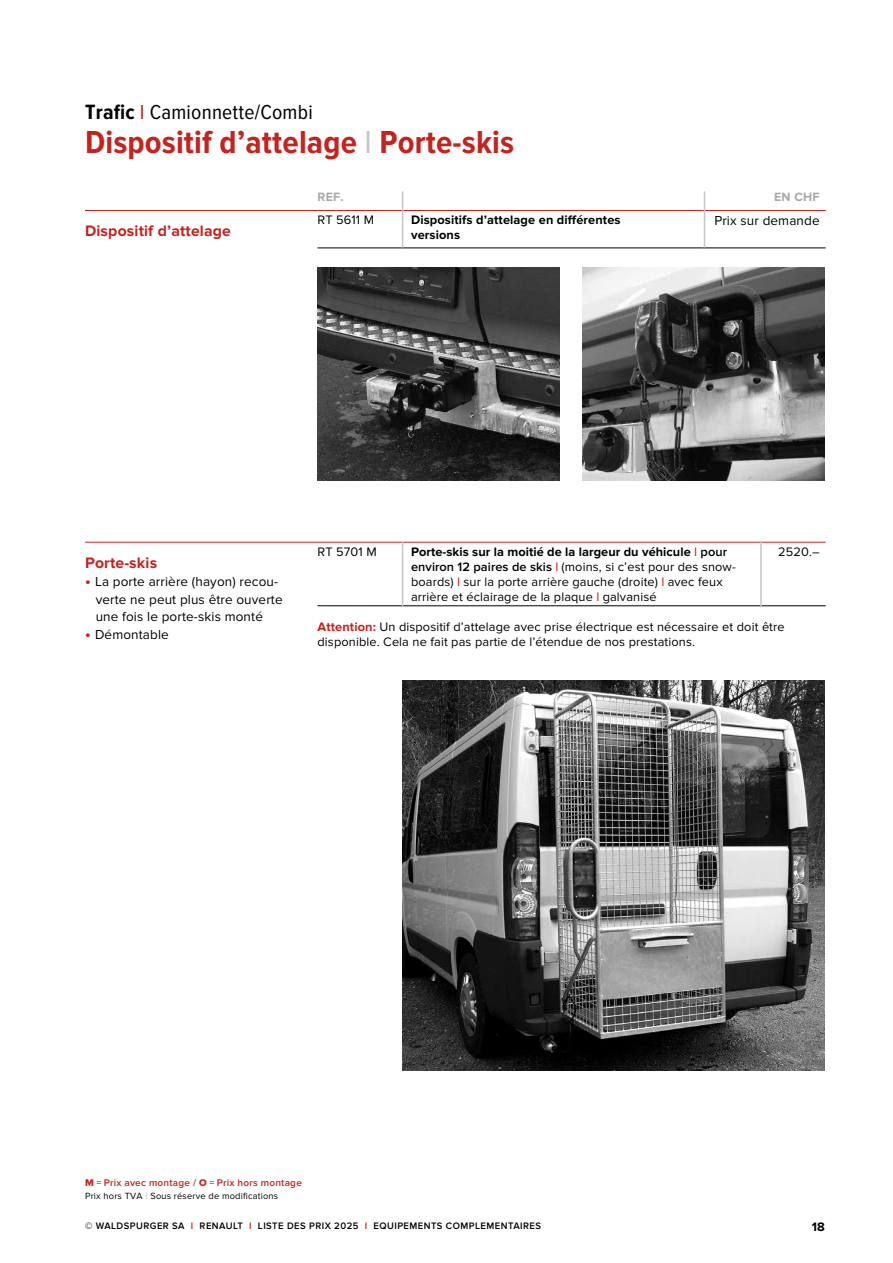
<style>
.page{position:relative;width:893px;height:1263px;background:#fff}
.page>*{position:absolute;margin:0;border:0;box-sizing:border-box;transform-origin:0 0}
.t1{font:700 33px "Proxima Nova Cond";letter-spacing:.005em;color:#c4231e}
.t2{font:21px "Proxima Nova Cond";letter-spacing:.01em;color:#000}
.t3{font:700 15.75px "Proxima Nova";letter-spacing:.01em;color:#c4231e}
.t4{font:13.5px/17.2px "Proxima Nova";letter-spacing:.01em;color:#000}
.t5{font:12.75px/15px "Proxima Nova";letter-spacing:.01em;color:#000}
.t6{font:700 12.75px/15px "Proxima Nova";letter-spacing:.01em;color:#000}
.t7{font:700 12.45px "Proxima Nova";letter-spacing:.02em;color:#a8a8a7}
.t8{font:600 10.05px "Proxima Nova";letter-spacing:.02em;color:#c4231e}
.t9{font:600 9.75px "Proxima Nova";letter-spacing:.05em;color:#000}
.t10{font:9.3px "Proxima Nova";letter-spacing:.02em;color:#000}
.s1{font-weight:700;font-size:21.45px}
.s2{color:#c4231e}
.s3{font-weight:400;color:#c6c6c6}
.s4{font-weight:700}
.s5{font-weight:600}
.s6{font-weight:700;font-size:15.75px;color:#c4231e}
.s7{font-weight:700;color:#c4231e}
.s8{font-family:"Proxima Nova Extrabld";font-weight:400}
.s9{color:#c6c6c6}
</style>
<div class="page">
<hr style="left:317px;top:605px;width:86px;height:1px;background:#000">
<hr style="left:403px;top:605px;width:359px;height:1px;background:#000">
<hr style="left:762px;top:605px;width:64px;height:1px;background:#000">
<hr style="left:85px;top:542px;width:232px;height:1px;background:#c4231e">
<hr style="left:317px;top:542px;width:86px;height:1px;background:#c4231e">
<hr style="left:403px;top:542px;width:359px;height:1px;background:#c4231e">
<hr style="left:762px;top:542px;width:64px;height:1px;background:#c4231e">
<hr style="left:402px;top:542px;width:1px;height:64px;background:#c6c6c6">
<hr style="left:760px;top:542px;width:2px;height:64px;background:#c6c6c6">
<hr style="left:317px;top:248px;width:86px;height:1px;background:#000">
<hr style="left:403px;top:248px;width:299px;height:1px;background:#000">
<hr style="left:702px;top:248px;width:124px;height:1px;background:#000">
<hr style="left:85px;top:210px;width:232px;height:1px;background:#c4231e">
<hr style="left:317px;top:210px;width:86px;height:1px;background:#c4231e">
<hr style="left:403px;top:210px;width:299px;height:1px;background:#c4231e">
<hr style="left:702px;top:210px;width:124px;height:1px;background:#c4231e">
<hr style="left:402px;top:191px;width:1px;height:56px;background:#c6c6c6">
<hr style="left:704px;top:191px;width:1px;height:56px;background:#c6c6c6">
<img style="left:402px;top:680px;width:423px;height:391px">
<img style="left:317px;top:268px;width:243px;height:212px">
<img style="left:583px;top:268px;width:242px;height:212px">
<h2 class="t2" style="left:85px;top:100px;width:229px"><span class="s1">Trafic</span> <span class="s2">I</span> Camionnette/Combi</h2>
<h1 class="t1" style="left:85px;top:124px;width:430px">Dispositif d’attelage <span class="s3">I</span> Porte-skis</h1>
<p class="t3" style="left:85px;top:221px;width:147px">Dispositif d’attelage</p>
<p class="t7" style="left:317px;top:190px;width:28px">REF.</p>
<p class="t7" style="left:774px;top:190px;width:47px">EN CHF</p>
<p class="t5" style="left:317px;top:213px;width:58px">RT 5611 M</p>
<p class="t6" style="left:411px;top:213px;width:211px">Dispositifs d’attelage en différentes versions</p>
<p class="t4" style="left:714px;top:212px;width:107px">Prix sur demande</p>
<p class="t5" style="left:317px;top:544px;width:61px">RT 5701 M</p>
<p class="t5" style="left:411px;top:544px;width:326px"><span class="s4">Porte-skis sur la moitié de la largeur du véhicule</span> <span class="s2">I</span> <span class="s5">pour environ 12 paires de skis</span> <span class="s2">I</span> (moins, si c’est pour des snow&shy;boards) <span class="s2">I</span> sur la porte arrière gauche (droite) <span class="s2">I</span> avec feux arrière et éclairage de la plaque <span class="s2">I</span> galvanisé</p>
<p class="t5" style="left:778px;top:544px;width:43px">2520.–</p>
<p class="t3" style="left:85px;top:554px;width:74px">Porte-skis</p>
<p class="t4" style="left:96px;top:573px;width:188px;text-indent:-11px"><span class="s6">•</span> La porte arrière (hayon) recou&shy;verte ne peut plus être ouverte une fois le porte-skis monté</p>
<p class="t4" style="left:85px;top:626px;width:85px"><span class="s6">•</span> Démontable</p>
<p class="t5" style="left:317px;top:619px;width:469px"><span class="s7">Attention:</span> Un dispositif d’attelage avec prise électrique est nécessaire et doit être disponible. Cela ne fait pas partie de l’étendue de nos prestations.</p>
<p class="t8" style="left:85px;top:1177px;width:218px"><span class="s8">M</span> = Prix avec montage / <span class="s8">O</span> = Prix hors montage</p>
<p class="t10" style="left:85px;top:1190px;width:195px">Prix hors TVA <span class="s9">I</span> Sous réserve de modifications</p>
<p class="t9" style="left:85px;top:1220px;width:458px">© WALDSPURGER SA <span class="s2">I</span> RENAULT <span class="s2">I</span> LISTE DES PRIX 2025 <span class="s2">I</span> EQUIPEMENTS COMPLEMENTAIRES</p>
<p class="t6" style="left:812px;top:1219px;width:14px">18</p>
</div>
